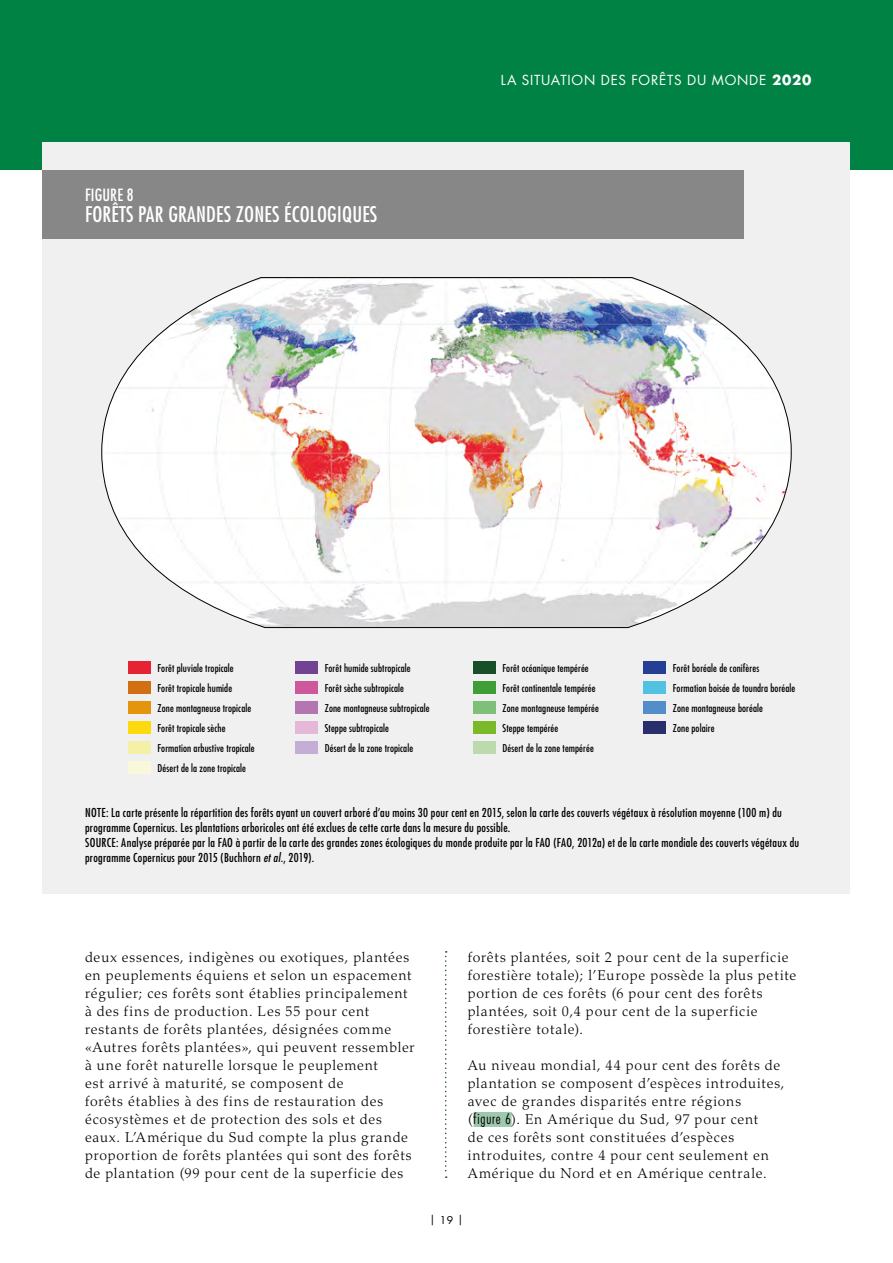
<style>
.page{position:relative;width:893px;height:1263px;background:#fff}
.page>*{position:absolute;margin:0;border:0;box-sizing:border-box;transform-origin:0 0}
.t1{font:condensed 21px "Futura Std";letter-spacing:.01em;color:#fff}
.t2{font:condensed 16.5px "Futura Std";letter-spacing:.01em;color:#fff}
.t3{font:300 14.25px/18px "Palatino LT Std";letter-spacing:.055em;color:#000}
.t4{font:13.5px "Futura Std";letter-spacing:.055em;color:#fff}
.t5{font:condensed 12px/15px "Futura Std";letter-spacing:.025em;color:#000}
.t6{font:condensed 10.5px "Futura Std";letter-spacing:.01em;color:#000}
.t7{font:10.5px "Futura Std";color:#000}
.s1{font-weight:700}
.s2{font-style:italic}
.s3{font-family:"Futura Std";font-stretch:condensed}
</style>
<div class="page">
<div style="left:0;top:0;width:893px;height:170px;background:#008244"></div>
<div style="left:473px;top:1112px;width:39px;height:15px;background:#9ec8ad"></div>
<svg style="left:445px;top:951px;width:2px;height:227px"></svg>
<div style="left:43px;top:142px;width:807px;height:752px;background:#f0f0f0"></div>
<div style="left:43px;top:170px;width:701px;height:69px;background:#878787"></div>
<svg style="left:101px;top:277px;width:691px;height:351px"></svg>
<div style="left:128px;top:661px;width:23px;height:13px;background:#e52332"></div>
<div style="left:128px;top:701px;width:23px;height:13px;background:#e5940d"></div>
<div style="left:128px;top:721px;width:23px;height:13px;background:#fcda0e"></div>
<div style="left:128px;top:741px;width:23px;height:13px;background:#f4f0a5"></div>
<div style="left:128px;top:761px;width:23px;height:13px;background:#faf8da"></div>
<div style="left:128px;top:681px;width:23px;height:13px;background:#d16f13"></div>
<div style="left:295px;top:661px;width:23px;height:13px;background:#734393"></div>
<div style="left:295px;top:701px;width:23px;height:13px;background:#b376b0"></div>
<div style="left:295px;top:721px;width:23px;height:13px;background:#e4b8d6"></div>
<div style="left:295px;top:741px;width:23px;height:13px;background:#c4aed5"></div>
<div style="left:295px;top:681px;width:23px;height:13px;background:#cd589c"></div>
<div style="left:473px;top:661px;width:23px;height:13px;background:#164f28"></div>
<div style="left:473px;top:701px;width:23px;height:13px;background:#7ebf7a"></div>
<div style="left:473px;top:721px;width:23px;height:13px;background:#7ab929"></div>
<div style="left:473px;top:741px;width:23px;height:13px;background:#bcdaac"></div>
<div style="left:473px;top:681px;width:23px;height:13px;background:#3f9f36"></div>
<div style="left:643px;top:661px;width:23px;height:13px;background:#243f93"></div>
<div style="left:643px;top:701px;width:23px;height:13px;background:#538dca"></div>
<div style="left:643px;top:721px;width:23px;height:13px;background:#292f6a"></div>
<div style="left:643px;top:681px;width:23px;height:13px;background:#52c1e2"></div>
<p class="t2" style="left:85px;top:185px;width:50px">FIGURE 8</p>
<h1 class="t1" style="left:85px;top:202px;width:294px">FORÊTS PAR GRANDES ZONES ÉCOLOGIQUES</h1>
<p class="t4" style="left:501px;top:71px;width:312px">LA SITUATION DES FORÊTS DU MONDE <span class="s1">2020</span></p>
<p class="t6" style="left:158px;top:662px;width:78px">Forêt pluviale tropicale</p>
<p class="t6" style="left:325px;top:662px;width:87px">Forêt humide subtropicale</p>
<p class="t6" style="left:503px;top:662px;width:88px">Forêt océanique tempérée</p>
<p class="t6" style="left:673px;top:662px;width:88px">Forêt boréale de conifères</p>
<p class="t6" style="left:158px;top:682px;width:76px">Forêt tropicale humide</p>
<p class="t6" style="left:325px;top:682px;width:81px">Forêt sèche subtropicale</p>
<p class="t6" style="left:503px;top:682px;width:95px">Forêt continentale tempérée</p>
<p class="t6" style="left:673px;top:682px;width:124px">Formation boisée de toundra boréale</p>
<p class="t6" style="left:158px;top:702px;width:95px">Zone montagneuse tropicale</p>
<p class="t6" style="left:325px;top:702px;width:106px">Zone montagneuse subtropicale</p>
<p class="t6" style="left:503px;top:702px;width:98px">Zone montagneuse tempérée</p>
<p class="t6" style="left:673px;top:702px;width:92px">Zone montagneuse boréale</p>
<p class="t6" style="left:158px;top:722px;width:69px">Forêt tropicale sèche</p>
<p class="t6" style="left:325px;top:722px;width:66px">Steppe subtropicale</p>
<p class="t6" style="left:503px;top:722px;width:57px">Steppe tempérée</p>
<p class="t6" style="left:673px;top:722px;width:43px">Zone polaire</p>
<p class="t6" style="left:158px;top:742px;width:99px">Formation arbustive tropicale</p>
<p class="t6" style="left:325px;top:742px;width:90px">Désert de la zone tropicale</p>
<p class="t6" style="left:503px;top:742px;width:93px">Désert de la zone tempérée</p>
<p class="t6" style="left:158px;top:761px;width:90px">Désert de la zone tropicale</p>
<p class="t5" style="left:85px;top:805px;width:716px">NOTE: La carte présente la répartition des forêts ayant un couvert arboré d’au moins 30 pour cent en 2015, selon la carte des couverts végétaux à résolution moyenne (100 m) du programme Copernicus. Les plantations arboricoles ont été exclues de cette carte dans la mesure du possible.<br>SOURCE: Analyse préparée par la FAO à partir de la carte des grandes zones écologiques du monde produite par la FAO (FAO, 2012a) et de la carte mondiale des couverts végétaux du programme Copernicus pour 2015 (Buchhorn <span class="s2">et al</span>., 2019).</p>
<p class="t3" style="left:85px;top:948px;width:331px">deux essences, indigènes ou exotiques, plantées en peuplements équiens et selon un espacement régulier; ces forêts sont établies principalement à des fins de production. Les 55 pour cent restants de forêts plantées, désignées comme «Autres forêts plantées», qui peuvent ressembler à une forêt naturelle lorsque le peuplement<br>est arrivé à maturité, se composent de<br>forêts établies à des fins de restauration des écosystèmes et de protection des sols et des eaux. L’Amérique du Sud compte la plus grande proportion de forêts plantées qui sont des forêts de plantation (99 pour cent de la superficie des</p>
<p class="t3" style="left:468px;top:948px;width:330px">forêts plantées, soit 2 pour cent de la superficie forestière totale); l’Europe possède la plus petite portion de ces forêts (6 pour cent des forêts plantées, soit 0,4 pour cent de la superficie forestière totale).</p>
<p class="t3" style="left:468px;top:1056px;width:318px">Au niveau mondial, 44 pour cent des forêts de plantation se composent d’espèces introduites, avec de grandes disparités entre régions<br>(<span class="s3">figure 6</span>). En Amérique du Sud, 97 pour cent<br>de ces forêts sont constituées d’espèces introduites, contre 4 pour cent seulement en Amérique du Nord et en Amérique centrale.</p>
<p class="t7" style="left:429px;top:1213px;width:35px">| 19 |</p>
</div>
